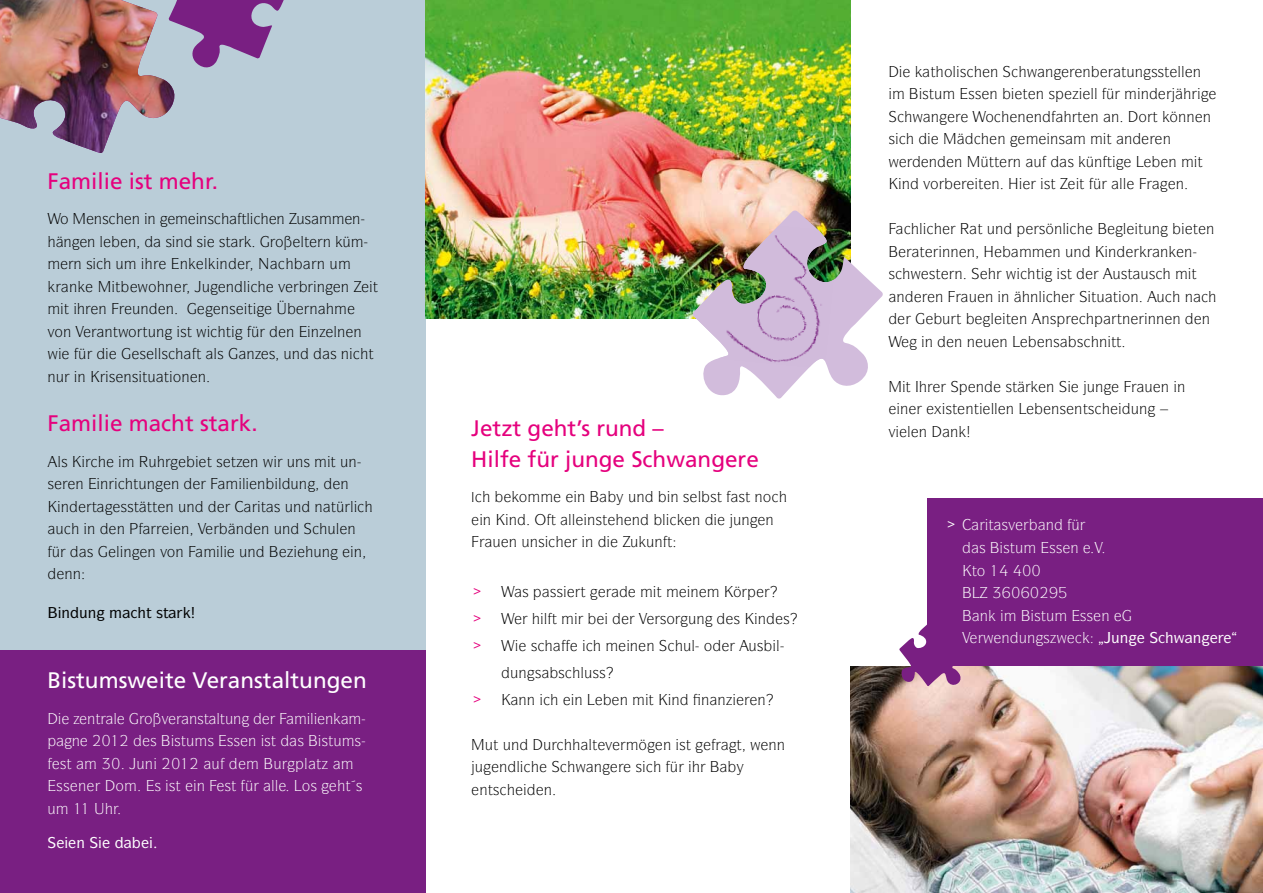
<style>
.page{position:relative;width:1263px;height:893px;background:#fff}
.page>*{position:absolute;margin:0;border:0;box-sizing:border-box;transform-origin:0 0}
.t1{font:22.5px "Frutiger LT Std";color:#e5007d}
.t2{font:22.5px "Frutiger LT Std";color:#fff}
.t3{font:15px "ITC Symbol Std";color:#000}
.t4{font:15px "ITC Symbol Std";color:#fff}
.t5{font:500 15px "ITC Symbol Std";color:#000}
.t6{font:500 15px "ITC Symbol Std";color:#fff}
</style>
<div class="page">
<div style="left:0;top:0;width:425px;height:707px;background:#bacdd8"></div>
<div style="left:0;top:651px;width:425px;height:242px;background:#791f82"></div>
<img style="left:425px;top:0;width:425px;height:318px">
<div style="left:928px;top:498px;width:335px;height:169px;background:#791f82"></div>
<img style="left:850px;top:666px;width:413px;height:227px">
<img style="left:0;top:0;width:175px;height:153px">
<svg style="left:152px;top:0;width:132px;height:71px"></svg>
<svg style="left:899px;top:609px;width:144px;height:77px"></svg>
<img style="left:693px;top:210px;width:190px;height:189px">
<h1 class="t1" style="left:47px;top:168px;width:172px">Familie ist mehr.</h1>
<p class="t3" style="left:60px;top:210px;width:50px">□ ■▲</p>
<p class="t3" style="left:277px;top:210px;width:36px">■ ◆▲</p>
<p class="t3" style="left:352px;top:210px;width:10px">■</p>
<p class="t3" style="left:64px;top:232px;width:41px">■ ■ ●</p>
<p class="t3" style="left:128px;top:232px;width:104px">■ ▲■ ▲ ▲▼</p>
<p class="t3" style="left:275px;top:232px;width:77px">□ ●▼■ ✓</p>
<p class="t3" style="left:180px;top:255px;width:50px">■●■</p>
<p class="t3" style="left:69px;top:277px;width:10px">■</p>
<p class="t3" style="left:115px;top:277px;width:60px">▼ □■</p>
<p class="t3" style="left:202px;top:277px;width:47px">◆ ■●</p>
<p class="t3" style="left:278px;top:277px;width:73px">❖ ■■</p>
<p class="t3" style="left:132px;top:300px;width:43px">◆■ ■</p>
<p class="t3" style="left:221px;top:300px;width:33px">■▲ ▼</p>
<p class="t3" style="left:310px;top:300px;width:10px">■</p>
<p class="t3" style="left:47px;top:322px;width:25px">❖□■</p>
<p class="t3" style="left:104px;top:322px;width:89px">■▼ □ ▼◆■ ▲▼</p>
<p class="t3" style="left:286px;top:322px;width:77px">■ ■ ●■■</p>
<p class="t3" style="left:139px;top:345px;width:30px">▲ ●●▲</p>
<p class="t3" style="left:196px;top:345px;width:29px">▼ ●▲</p>
<p class="t3" style="left:246px;top:345px;width:55px">■ ▲ ◆■</p>
<p class="t3" style="left:47px;top:367px;width:40px">■◆ ■</p>
<p class="t3" style="left:109px;top:367px;width:99px">▲ ■▲▼◆ ▼□■ ■</p>
<h1 class="t1" style="left:47px;top:410px;width:212px">Familie macht stark.</h1>
<p class="t3" style="left:207px;top:452px;width:53px">▼ ▲▼ ■</p>
<p class="t3" style="left:287px;top:452px;width:25px">◆■▲</p>
<p class="t3" style="left:331px;top:452px;width:28px">▼ ◆■</p>
<p class="t3" style="left:47px;top:475px;width:63px">▲ ■ ■</p>
<p class="t3" style="left:133px;top:475px;width:48px">▼◆■ ■</p>
<p class="t3" style="left:242px;top:475px;width:67px">●■●◆■</p>
<p class="t3" style="left:340px;top:475px;width:10px">■</p>
<p class="t3" style="left:121px;top:497px;width:76px">▲▲▼ ▼▼ ■ ◆■</p>
<p class="t3" style="left:261px;top:497px;width:94px">▼▲ ◆■ ■ ▼✓●</p>
<p class="t3" style="left:117px;top:520px;width:10px">■</p>
<p class="t3" style="left:181px;top:520px;width:10px">■</p>
<p class="t3" style="left:236px;top:520px;width:56px">■ ■ ◆■</p>
<p class="t3" style="left:328px;top:520px;width:30px">◆● ■</p>
<p class="t3" style="left:116px;top:542px;width:69px">●■ ■ ❖□■</p>
<p class="t3" style="left:220px;top:542px;width:38px">● ◆■</p>
<p class="t3" style="left:354px;top:542px;width:10px">■</p>
<p class="t5" style="left:62px;top:602px;width:36px">■ ◆■</p>
<p class="t5" style="left:146px;top:602px;width:24px">▼ ▲▼</p>
<h1 class="t2" style="left:47px;top:667px;width:321px">Bistumsweite Veranstaltungen</h1>
<p class="t4" style="left:87px;top:709px;width:31px">■▼ ●</p>
<p class="t4" style="left:189px;top:709px;width:54px">■▲▼ ●▼◆■</p>
<p class="t4" style="left:72px;top:731px;width:10px">■</p>
<p class="t4" style="left:150px;top:731px;width:128px">▲ ▲▼◆ ▲ ▲▲ ■ ▲▼</p>
<p class="t4" style="left:297px;top:731px;width:65px">▲ ▲▼◆ ▲</p>
<p class="t4" style="left:101px;top:754px;width:53px">✓ ◆■</p>
<p class="t4" style="left:273px;top:754px;width:50px">◆ ●▼</p>
<p class="t4" style="left:56px;top:776px;width:32px">▲▲ ■</p>
<p class="t4" style="left:115px;top:776px;width:91px">□ ▲ ▲▼ ■</p>
<p class="t4" style="left:224px;top:776px;width:55px">▲▼ ✓ ●●</p>
<p class="t6" style="left:76px;top:833px;width:10px">■</p>
<p class="t3" style="left:930px;top:62px;width:38px">▼ □●▲</p>
<p class="t3" style="left:990px;top:62px;width:10px">■</p>
<p class="t3" style="left:1121px;top:62px;width:82px">▼◆■ ▲▲▼ ●● ■</p>
<p class="t3" style="left:922px;top:85px;width:22px">▲▼◆</p>
<p class="t3" style="left:968px;top:85px;width:31px">▲▲ ■</p>
<p class="t3" style="left:1022px;top:85px;width:34px">▼ ■ ▲</p>
<p class="t3" style="left:1090px;top:85px;width:26px">●● ✓</p>
<p class="t3" style="left:1141px;top:85px;width:10px">■</p>
<p class="t3" style="left:931px;top:107px;width:10px">■</p>
<p class="t3" style="left:985px;top:107px;width:58px">□ ■■</p>
<p class="t3" style="left:1077px;top:107px;width:44px">▼ ■ ■</p>
<p class="t3" style="left:1178px;top:107px;width:35px">■■ ■</p>
<p class="t3" style="left:997px;top:130px;width:10px">■</p>
<p class="t3" style="left:1163px;top:130px;width:10px">■</p>
<p class="t3" style="left:929px;top:152px;width:114px">■ ■ ✓▼▼ ■ ◆</p>
<p class="t3" style="left:1067px;top:152px;width:46px">▲ ✓■▼</p>
<p class="t3" style="left:902px;top:175px;width:38px">■ ❖□</p>
<p class="t3" style="left:978px;top:175px;width:42px">▼ ■ ★</p>
<p class="t3" style="left:1079px;top:175px;width:49px">▼ ✓ ●●</p>
<p class="t3" style="left:1176px;top:175px;width:10px">■</p>
<p class="t3" style="left:919px;top:220px;width:5px">●</p>
<p class="t3" style="left:977px;top:220px;width:28px">▼ ◆■</p>
<p class="t3" style="left:1039px;top:220px;width:29px">▲ ■●</p>
<p class="t3" style="left:1123px;top:220px;width:39px">● ▼◆■</p>
<p class="t3" style="left:919px;top:242px;width:76px">▼ ■■■ ★</p>
<p class="t3" style="left:1052px;top:242px;width:31px">■ ◆■</p>
<p class="t3" style="left:1108px;top:242px;width:10px">■</p>
<p class="t3" style="left:888px;top:265px;width:76px">▲ ▲▼■</p>
<p class="t3" style="left:1036px;top:265px;width:38px">▼ ▲▼</p>
<p class="t3" style="left:1112px;top:265px;width:45px">◆▲▼ ◆▲</p>
<p class="t3" style="left:969px;top:287px;width:42px">◆ ■ ■</p>
<p class="t3" style="left:1091px;top:287px;width:75px">▼◆ ▼□■ ◆</p>
<p class="t3" style="left:1185px;top:287px;width:10px">■</p>
<p class="t3" style="left:990px;top:310px;width:68px">● ▼■ ■▲</p>
<p class="t3" style="left:1117px;top:310px;width:65px">▼■ ■■ ■</p>
<p class="t3" style="left:1202px;top:310px;width:10px">■</p>
<p class="t3" style="left:925px;top:332px;width:85px">■ ■ ■◆■</p>
<p class="t3" style="left:1045px;top:332px;width:78px">■▲ ▲ ■▼▼</p>
<p class="t3" style="left:976px;top:377px;width:43px">■ ▲▼</p>
<p class="t3" style="left:1046px;top:377px;width:59px">■ ◆■</p>
<p class="t3" style="left:1144px;top:377px;width:42px">◆ ■ ■</p>
<p class="t3" style="left:900px;top:400px;width:10px">■</p>
<p class="t3" style="left:945px;top:400px;width:70px">▲▼ ■▼ ●● ■</p>
<p class="t3" style="left:1051px;top:400px;width:45px">■▲ ■▼▲</p>
<h1 class="t1" style="left:471px;top:414px;width:194px">Jetzt geht’s rund –</h1>
<p class="t3" style="left:888px;top:422px;width:40px">❖●■</p>
<p class="t3" style="left:950px;top:422px;width:10px">■</p>
<h1 class="t1" style="left:471px;top:446px;width:289px">Hilfe für junge Schwangere</h1>
<p class="t3" style="left:577px;top:488px;width:10px">■</p>
<p class="t3" style="left:670px;top:488px;width:103px">■ ▲ ● ▲▼ ▲▼ ■□</p>
<p class="t3" style="left:551px;top:510px;width:58px">▼ ●● ■▲▼</p>
<p class="t3" style="left:692px;top:510px;width:83px">■ ◆■ ■</p>
<p class="t3" style="left:492px;top:533px;width:54px">◆ ■ ◆■▲</p>
<p class="t3" style="left:585px;top:533px;width:10px">■</p>
<p class="t3" style="left:630px;top:533px;width:44px">◆ ◆■▼</p>
<p class="t3" style="left:522px;top:582px;width:65px">▲ ▲▲ ▼</p>
<p class="t3" style="left:660px;top:609px;width:46px">▲□ ◆■</p>
<p class="t3" style="left:734px;top:609px;width:58px">▲ ■ ▲</p>
<p class="t3" style="left:683px;top:636px;width:31px">◆● □</p>
<p class="t3" style="left:749px;top:636px;width:33px">◆▲ ●</p>
<p class="t3" style="left:510px;top:663px;width:97px">◆■ ▲ ▲ ●◆▲▲</p>
<p class="t3" style="left:574px;top:690px;width:10px">■</p>
<p class="t3" style="left:620px;top:690px;width:62px">■ ▼ ■</p>
<p class="t3" style="left:757px;top:690px;width:10px">■</p>
<p class="t3" style="left:485px;top:735px;width:36px">◆▼ ◆■</p>
<p class="t3" style="left:589px;top:735px;width:25px">●▼ ❖</p>
<p class="t3" style="left:663px;top:735px;width:30px">■ ▲▼</p>
<p class="t3" style="left:737px;top:735px;width:50px">▼ ■■</p>
<p class="t3" style="left:475px;top:758px;width:47px">◆ ■●</p>
<p class="t3" style="left:479px;top:780px;width:22px">■▼▲</p>
<p class="t3" style="left:544px;top:780px;width:10px">■</p>
<p class="t4" style="left:988px;top:516px;width:28px">▼ ▲❖</p>
<p class="t4" style="left:979px;top:538px;width:46px">▲ ▲▼◆</p>
<p class="t4" style="left:1049px;top:538px;width:31px">▲▲ ■</p>
<p class="t4" style="left:972px;top:561px;width:52px">▼□ ✔ ✔</p>
<p class="t4" style="left:980px;top:606px;width:10px">■</p>
<p class="t4" style="left:1034px;top:606px;width:22px">▲▼◆</p>
<p class="t4" style="left:1080px;top:606px;width:31px">▲▲ ■</p>
<p class="t4" style="left:1001px;top:628px;width:50px">■◆■▲</p>
<p class="t6" style="left:1193px;top:628px;width:10px">■</p>
</div>
